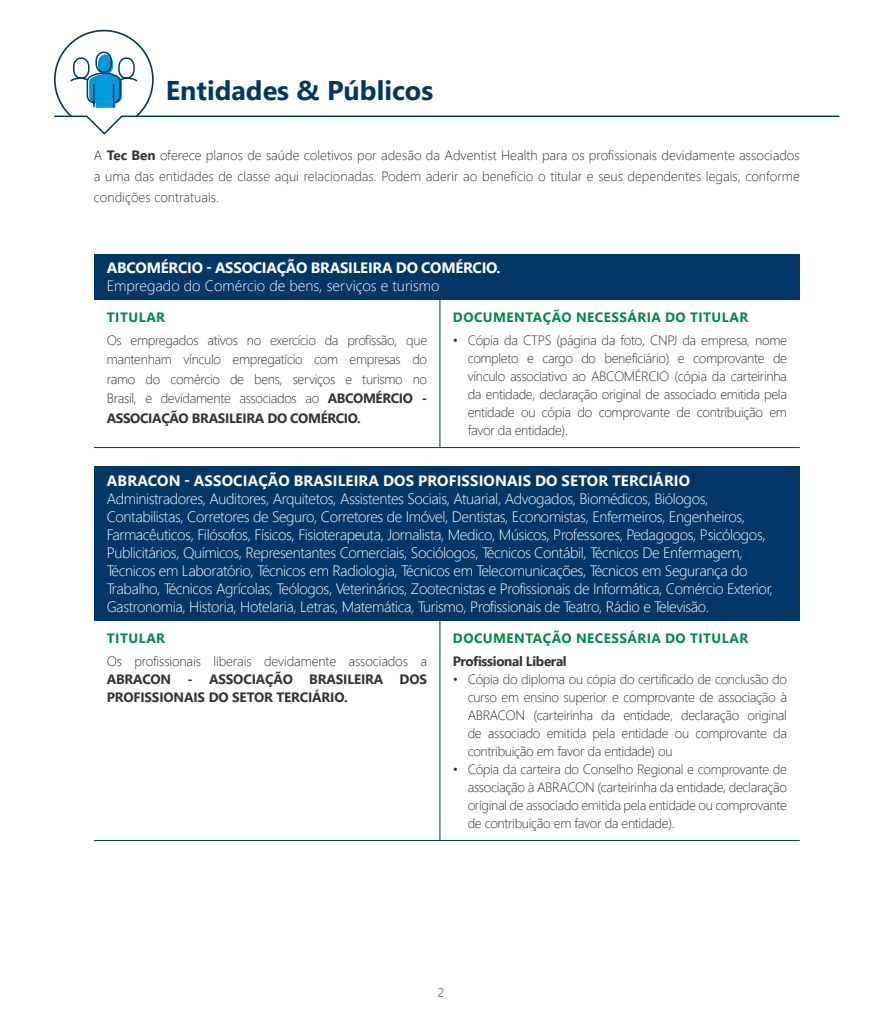
<style>
.page{position:relative;width:893px;height:1021px;background:#fff}
.page>*{position:absolute;margin:0;border:0;box-sizing:border-box;transform-origin:0 0}
.t1{font:700 27px "Segoe UI";color:#003764}
.t2{font:300 15px/18px "Segoe UI";letter-spacing:-.025em;color:#fff}
.t3{font:700 15px "Segoe UI";letter-spacing:.01em;color:#fff}
.t4{font:700 15px "Segoe UI";letter-spacing:-.015em;color:#fff}
.t5{font:300 15px "Segoe UI";color:#fff}
.t6{font:300 13.5px/18px "Segoe UI";letter-spacing:-.025em;color:#333;text-align:justify}
.t7{font:700 13.5px/18px "Segoe UI";letter-spacing:-.01em;color:#333}
.t8{font:700 13.5px "Segoe UI";letter-spacing:.035em;color:#00884d}
.t9{font:300 12.75px "Segoe UI";color:#404040}
.s1{font-weight:700}
</style>
<div class="page">
<svg style="left:54px;top:29px;width:786px;height:106px"></svg>
<div style="left:94px;top:253px;width:706px;height:46px;background:#003766"></div>
<svg style="left:440px;top:299px;width:1px;height:23px"></svg>
<hr style="left:440px;top:322px;width:1px;height:125px;background:#003766">
<hr style="left:94px;top:447px;width:346px;height:1px;background:#003766">
<hr style="left:440px;top:447px;width:360px;height:1px;background:#003766">
<div style="left:94px;top:466px;width:706px;height:154px;background:#003766"></div>
<svg style="left:440px;top:620px;width:1px;height:23px"></svg>
<hr style="left:440px;top:643px;width:1px;height:197px;background:#003766">
<hr style="left:94px;top:840px;width:346px;height:1px;background:#003766">
<hr style="left:440px;top:840px;width:360px;height:1px;background:#003766">
<h1 class="t1" style="left:166px;top:65px;width:269px">Entidades &amp; Públicos</h1>
<p class="t6" style="left:94px;top:143px;width:707px;line-height:21px">A <span class="s1">Tec Ben</span> oferece planos de saúde coletivos por adesão da Adventist Health para os profissionais devidamente associados a uma das entidades de classe aqui relacionadas. Podem aderir ao benefício o titular e seus dependentes legais, conforme condições contratuais.</p>
<p class="t4" style="left:107px;top:253px;width:395px">ABCOMÉRCIO - ASSOCIAÇÃO BRASILEIRA DO COMÉRCIO.</p>
<p class="t5" style="left:107px;top:271px;width:334px">Empregado do Comércio de bens, serviços e turismo</p>
<p class="t8" style="left:107px;top:304px;width:60px">TITULAR</p>
<p class="t8" style="left:453px;top:304px;width:297px">DOCUMENTAÇÃO NECESSÁRIA DO TITULAR</p>
<p class="t6" style="left:107px;top:329px;width:322px;line-height:19.5px">Os empregados ativos no exercício da profissão, que mantenham vínculo empregatício com empresas do ramo do comércio de bens, serviços e turismo no Brasil, e devidamente associados ao <span class="s1">ABCOMÉRCIO - ASSOCIAÇÃO BRASILEIRA DO COMÉRCIO.</span></p>
<p class="t6" style="left:468px;top:329px;width:321px;text-indent:-15px">• Cópia da CTPS (página da foto, CNPJ da empresa, nome completo e cargo do beneficiário) e comprovante de vínculo associativo ao ABCOMÉRCIO (cópia da carteirinha da entidade, declaração original de associado emitida pela entidade ou cópia do comprovante de contribuição em favor da entidade).</p>
<p class="t3" style="left:107px;top:466px;width:585px">ABRACON - ASSOCIAÇÃO BRASILEIRA DOS PROFISSIONAIS DO SETOR TERCIÁRIO</p>
<p class="t2" style="left:107px;top:488px;width:668px">Administradores, Auditores, Arquitetos, Assistentes Sociais, Atuarial, Advogados, Biomédicos, Biólogos, Contabilistas, Corretores de Seguro, Corretores de Imóvel, Dentistas, Economistas, Enfermeiros, Engenheiros, Farmacêuticos, Filósofos, Físicos, Fisioterapeuta, Jornalista, Medico, Músicos, Professores, Pedagogos, Psicólogos, Publicitários, Químicos, Representantes Comerciais, Sociólogos, Técnicos Contábil, Técnicos De Enfermagem, Técnicos em Laboratório, Técnicos em Radiologia, Técnicos em Telecomunicações, Técnicos em Segurança do Trabalho, Técnicos Agrícolas, Teólogos, Veterinários, Zootecnistas e Profissionais de Informática, Comércio Exterior, Gastronomia, Historia, Hotelaria, Letras, Matemática, Turismo, Profissionais de Teatro, Rádio e Televisão.</p>
<p class="t8" style="left:107px;top:625px;width:60px">TITULAR</p>
<p class="t8" style="left:453px;top:625px;width:297px">DOCUMENTAÇÃO NECESSÁRIA DO TITULAR</p>
<p class="t6" style="left:107px;top:650px;width:322px">Os profissionais liberais devidamente associados a</p>
<p class="t7" style="left:107px;top:669px;width:322px">ABRACON - ASSOCIAÇÃO BRASILEIRA DOS<br>PROFISSIONAIS DO SETOR TERCIÁRIO.</p>
<p class="t7" style="left:453px;top:651px;width:116px">Profissional Liberal</p>
<p class="t6" style="left:468px;top:668px;width:321px;text-indent:-15px">• Cópia do diploma ou cópia do certificado de conclusão do curso em ensino superior e comprovante de associação à ABRACON (carteirinha da entidade, declaração original de associado emitida pela entidade ou comprovante da contribuição em favor da entidade) ou</p>
<p class="t6" style="left:468px;top:758px;width:321px;text-indent:-15px">• Cópia da carteira do Conselho Regional e comprovante de associação à ABRACON (carteirinha da entidade, declaração original de associado emitida pela entidade ou comprovante de contribuição em favor da entidade).</p>
<p class="t9" style="left:438px;top:980px;width:8px">2</p>
</div>
